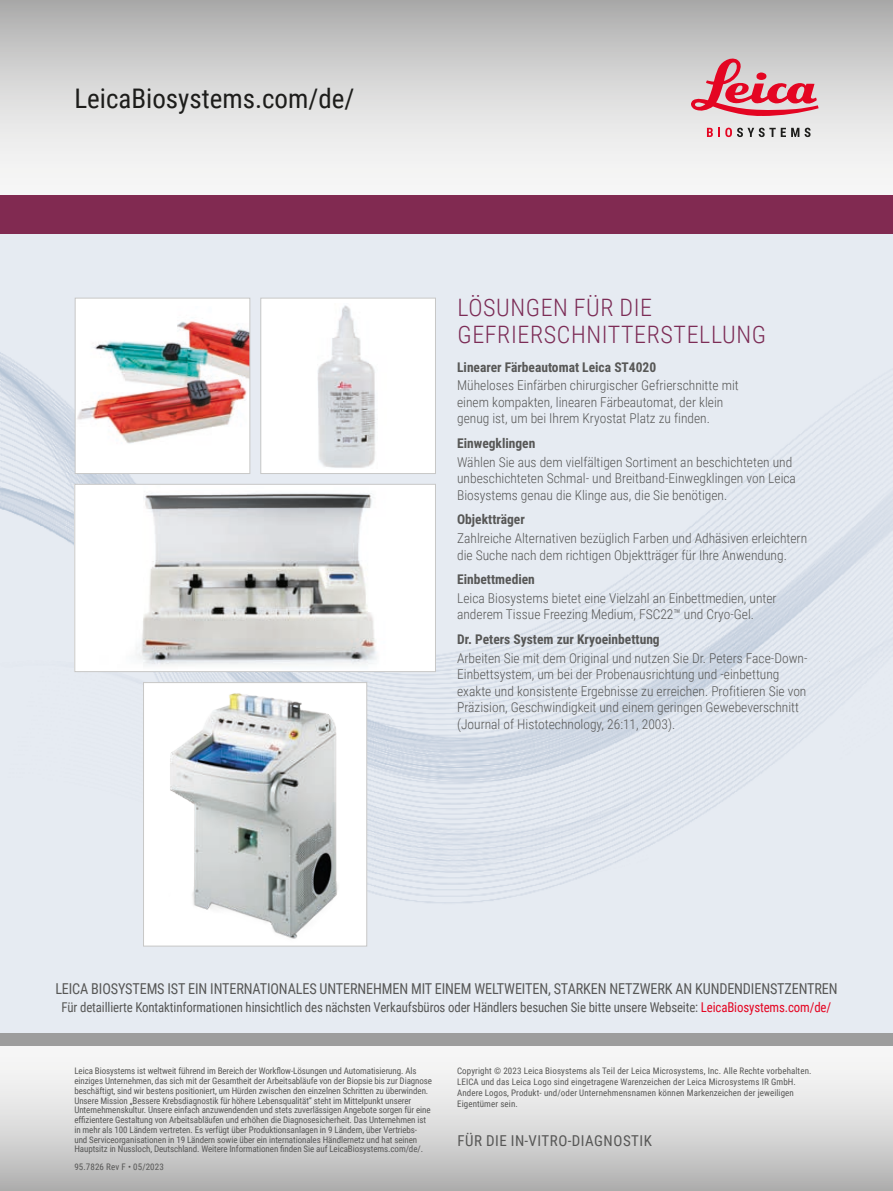
<style>
.page{position:relative;width:893px;height:1191px;background:#fff}
.page>*{position:absolute;margin:0;border:0;box-sizing:border-box;transform-origin:0 0}
.t1{font:27px "Roboto Condensed";color:#1d1d1b}
.t2{font:300 24px/27px "Roboto Condensed";letter-spacing:.025em;color:#7c2c56}
.t3{font:15px "Roboto Condensed";letter-spacing:-.01em;color:#575756;scale:.95 1}
.t4{font:15px "Roboto Condensed";letter-spacing:.035em;color:#575756}
.t5{font:300 13.5px/16.5px "Roboto Condensed";color:#575756}
.t6{font:13.5px "Roboto Condensed";letter-spacing:-.01em;color:#575756;scale:.95 1}
.t7{font:700 13.5px "Roboto Condensed";color:#575756}
.t8{font:9px/9.8px "Roboto Condensed";letter-spacing:-.01em;color:#575756}
.t9{font:9px/10.8px "Roboto Condensed";letter-spacing:.01em;color:#575756}
.s1{color:#e40522}
</style>
<div class="page">
<img style="left:0;top:234px;width:893px;height:785px">
<div style="left:0;top:0;width:893px;height:198px;background:linear-gradient(to bottom,#b2b2b2,#fff)"></div>
<div style="left:0;top:1046px;width:893px;height:145px;background:linear-gradient(to bottom,#fff,#b6b6b6)"></div>
<div style="left:0;top:196px;width:893px;height:38px;background:#812a51"></div>
<div style="left:0;top:1033px;width:893px;height:13px;background:#9d9d9d"></div>
<img style="left:76px;top:486px;width:358px;height:184px">
<div style="left:74px;top:484px;width:362px;height:188px;border:1px solid #c7c7c6"></div>
<div style="left:75px;top:298px;width:175px;height:175px;background:#fff"></div>
<img style="left:77px;top:321px;width:171px;height:123px">
<div style="left:75px;top:298px;width:175px;height:176px;border:1px solid #c7c7c6"></div>
<div style="left:261px;top:298px;width:174px;height:175px;background:#fff"></div>
<img style="left:317px;top:305px;width:59px;height:163px">
<div style="left:260px;top:298px;width:176px;height:176px;border:1px solid #c7c7c6"></div>
<img style="left:145px;top:684px;width:220px;height:260px">
<div style="left:143px;top:682px;width:224px;height:264px;border:1px solid #c7c7c6"></div>
<svg style="left:691px;top:59px;width:128px;height:57px;background:#dc919b"></svg>
<svg style="left:707px;top:128px;width:103px;height:9px"></svg>
<h1 class="t1" style="left:74px;top:79px;width:282px">LeicaBiosystems.com/de/</h1>
<h2 class="t2" style="left:458px;top:293px;width:310px">LÖSUNGEN FÜR DIE<br>GEFRIERSCHNITTERSTELLUNG</h2>
<h3 class="t7" style="left:457px;top:357px;width:201px">Linearer Färbeautomat Leica ST4020</h3>
<h3 class="t5" style="left:457px;top:377px;width:283px">Müheloses Einfärben chirurgischer Gefrierschnitte mit einem kompakten, linearen Färbeautomat, der klein genug ist, um bei Ihrem Kryostat Platz zu finden.</h3>
<h3 class="t7" style="left:457px;top:434px;width:80px">Einwegklingen</h3>
<h3 class="t5" style="left:457px;top:453px;width:340px">Wählen Sie aus dem vielfältigen Sortiment an beschichteten und unbeschichteten Schmal- und Breitband-Einwegklingen von Leica<br>Biosystems genau die Klinge aus, die Sie benötigen.</h3>
<h3 class="t7" style="left:457px;top:510px;width:69px">Objektträger</h3>
<h3 class="t5" style="left:457px;top:529px;width:352px">Zahlreiche Alternativen bezüglich Farben und Adhäsiven erleichtern die Suche nach dem richtigen Objektträger für Ihre Anwendung.</h3>
<h3 class="t7" style="left:457px;top:570px;width:79px">Einbettmedien</h3>
<h3 class="t5" style="left:457px;top:589px;width:321px">Leica Biosystems bietet eine Vielzahl an Einbettmedien, unter anderem Tissue Freezing Medium, FSC22™ und Cryo-Gel.</h3>
<h3 class="t7" style="left:457px;top:630px;width:204px">Dr. Peters System zur Kryoeinbettung</h3>
<p class="t5" style="left:457px;top:649px;width:352px">Arbeiten Sie mit dem Original und nutzen Sie Dr. Peters Face-Down-Einbettsystem, um bei der Probenausrichtung und -einbettung exakte und konsistente Ergebnisse zu erreichen. Profitieren Sie von Präzision, Geschwindigkeit und einem geringen Gewebeverschnitt (Journal of Histotechnology, 26:11, 2003).</p>
<h3 class="t3" style="left:55px;top:978px;width:825px">LEICA BIOSYSTEMS IST EIN INTERNATIONALES UNTERNEHMEN MIT EINEM WELTWEITEN, STARKEN NETZWERK AN KUNDENDIENSTZENTREN</h3>
<h3 class="t6" style="left:62px;top:997px;width:812px">Für detaillierte Kontaktinformationen hinsichtlich des nächsten Verkaufsbüros oder Händlers besuchen Sie bitte unsere Webseite: <span class="s1">LeicaBiosystems.com/de/</span></h3>
<p class="t8" style="left:74px;top:1066px;width:359px">Leica Biosystems ist weltweit führend im Bereich der Workflow-Lösungen und Automatisierung. Als einziges Unternehmen, das sich mit der Gesamtheit der Arbeitsabläufe von der Biopsie bis zur Diagnose beschäftigt, sind wir bestens positioniert, um Hürden zwischen den einzelnen Schritten zu überwinden.<br>Unsere Mission „Bessere Krebsdiagnostik für höhere Lebensqualität“ steht im Mittelpunkt unserer Unternehmenskultur. Unsere einfach anzuwendenden und stets zuverlässigen Angebote sorgen für eine effizientere Gestaltung von Arbeitsabläufen und erhöhen die Diagnosesicherheit. Das Unternehmen ist in mehr als 100 Ländern vertreten. Es verfügt über Produktionsanlagen in 9 Ländern, über Vertriebs&shy;und Serviceorganisationen in 19 Ländern sowie über ein internationales Händlernetz und hat seinen Hauptsitz in Nussloch, Deutschland. Weitere Informationen finden Sie auf LeicaBiosystems.com/de/.</p>
<p class="t9" style="left:74px;top:1160px;width:91px">95.7826 Rev F • 05/2023</p>
<p class="t9" style="left:457px;top:1065px;width:356px">Copyright © 2023 Leica Biosystems als Teil der Leica Microsystems, Inc. Alle Rechte vorbehalten.<br>LEICA und das Leica Logo sind eingetragene Warenzeichen der Leica Microsystems IR GmbH.<br>Andere Logos, Produkt- und/oder Unternehmensnamen können Markenzeichen der jeweiligen Eigentümer sein.</p>
<h3 class="t4" style="left:457px;top:1130px;width:196px">FÜR DIE IN-VITRO-DIAGNOSTIK</h3>
</div>
